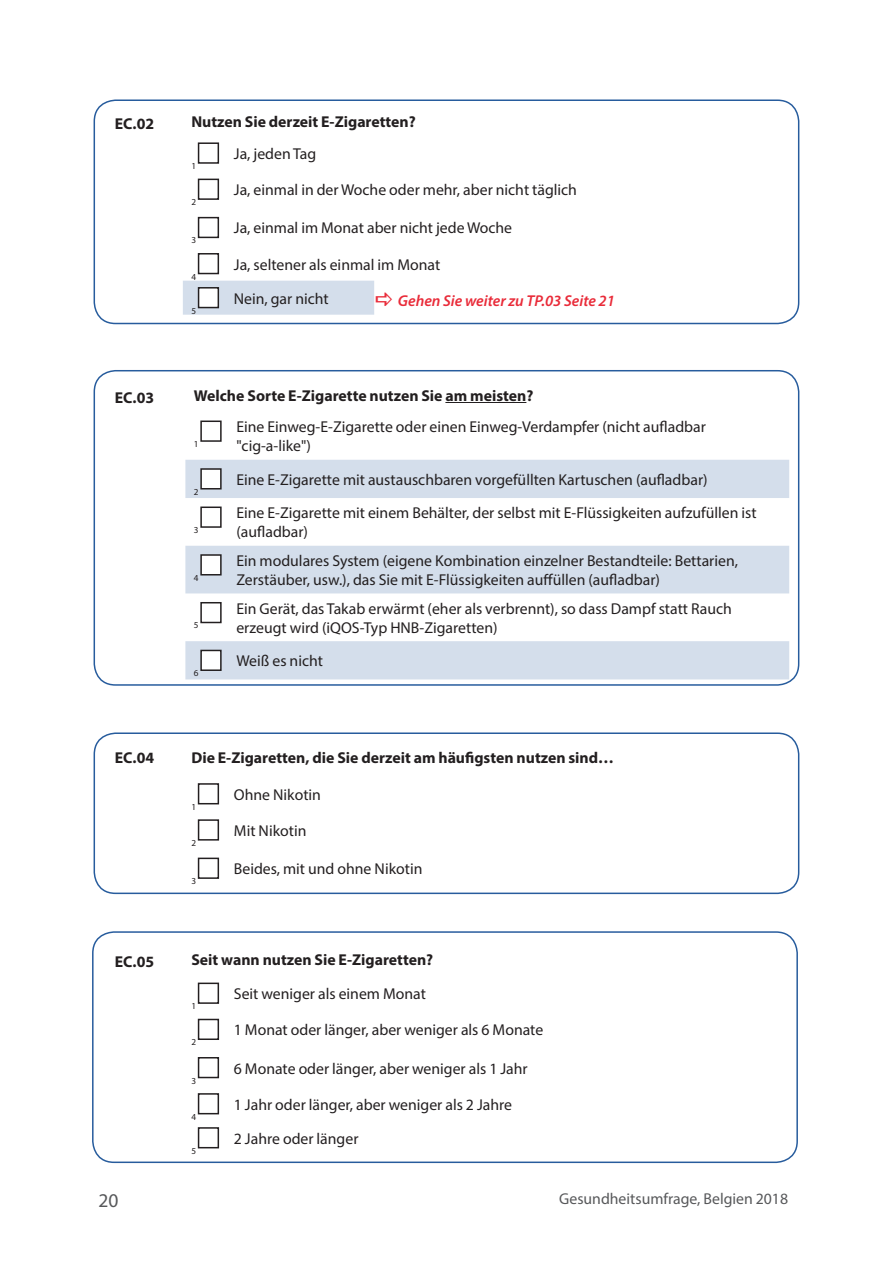
<style>
.page{position:relative;width:893px;height:1263px;background:#fff}
.page>*{position:absolute;margin:0;border:0;box-sizing:border-box;transform-origin:0 0}
.t1{font:19.5px "Myriad Pro";color:#57585a}
.body_nl{font:15.75px/18.9px "Myriad Pro";color:#231f20}
.body_nl_gras{font:700 15.75px "Myriad Pro";color:#231f20}
.t2{font:15.75px "Myriad Pro";color:#57585a}
.body_nl-2{font:italic 600 15.75px "Myriad Pro";color:#e92b39}
.body_nl-3{font:9.15px "Myriad Pro";color:#231f20}
</style>
<div class="page">
<div style="left:198px;top:142px;width:21px;height:22px;border:2px solid #231f20"></div>
<div style="left:198px;top:179px;width:21px;height:21px;border:2px solid #231f20"></div>
<div style="left:198px;top:217px;width:21px;height:21px;border:2px solid #231f20"></div>
<div style="left:198px;top:253px;width:21px;height:21px;border:2px solid #231f20"></div>
<svg style="left:185px;top:460px;width:604px;height:219px;fill:#d4deeb"></svg>
<hr style="left:445px;top:402px;width:81px;height:1px;background:#231f20">
<div style="left:200px;top:420px;width:22px;height:22px;border:2px solid #231f20"></div>
<div style="left:201px;top:469px;width:20px;height:20px;background:#fff"></div>
<div style="left:200px;top:468px;width:22px;height:21px;border:2px solid #231f20"></div>
<div style="left:201px;top:507px;width:20px;height:20px;background:#fff"></div>
<div style="left:200px;top:506px;width:22px;height:22px;border:2px solid #231f20"></div>
<div style="left:201px;top:555px;width:20px;height:20px;background:#fff"></div>
<div style="left:200px;top:554px;width:22px;height:21px;border:2px solid #231f20"></div>
<div style="left:201px;top:603px;width:20px;height:19px;background:#fff"></div>
<div style="left:200px;top:602px;width:22px;height:21px;border:2px solid #231f20"></div>
<div style="left:201px;top:650px;width:20px;height:20px;background:#fff"></div>
<div style="left:200px;top:650px;width:22px;height:21px;border:2px solid #231f20"></div>
<div style="left:198px;top:783px;width:21px;height:21px;border:2px solid #231f20"></div>
<div style="left:198px;top:819px;width:21px;height:21px;border:2px solid #231f20"></div>
<div style="left:198px;top:858px;width:21px;height:21px;border:2px solid #231f20"></div>
<div style="left:198px;top:982px;width:21px;height:22px;border:2px solid #231f20"></div>
<div style="left:198px;top:1019px;width:21px;height:21px;border:2px solid #231f20"></div>
<div style="left:198px;top:1057px;width:21px;height:21px;border:2px solid #231f20"></div>
<div style="left:198px;top:1093px;width:21px;height:21px;border:2px solid #231f20"></div>
<div style="left:198px;top:1127px;width:21px;height:21px;border:2px solid #231f20"></div>
<div style="left:92px;top:931px;width:706px;height:232px;border:2px solid #275c9d;border-radius:21px"></div>
<div style="left:94px;top:370px;width:705px;height:316px;border:2px solid #275c9d;border-radius:21px"></div>
<div style="left:94px;top:732px;width:705px;height:162px;border:2px solid #275c9d;border-radius:21px"></div>
<div style="left:94px;top:99px;width:705px;height:225px;border:2px solid #275c9d;border-radius:21px"></div>
<svg style="left:183px;top:281px;width:191px;height:34px;background:#d3dce8"></svg>
<p class="body_nl_gras" style="left:115px;top:114px;width:41px">EC.02</p>
<p class="body_nl_gras" style="left:191px;top:112px;width:226px">Nutzen Sie derzeit E-Zigaretten?</p>
<p class="body_nl-3" style="left:191px;top:160px;width:6px">1</p>
<p class="body_nl" style="left:234px;top:144px;width:84px">Ja, jeden Tag</p>
<p class="body_nl-3" style="left:191px;top:196px;width:6px">2</p>
<p class="body_nl-3" style="left:191px;top:235px;width:6px">3</p>
<p class="body_nl-3" style="left:191px;top:271px;width:6px">4</p>
<p class="body_nl-3" style="left:191px;top:305px;width:6px">5</p>
<p class="body_nl" style="left:234px;top:180px;width:345px">Ja, einmal in der Woche oder mehr, aber nicht täglich</p>
<p class="body_nl" style="left:234px;top:218px;width:280px">Ja, einmal im Monat aber nicht jede Woche</p>
<p class="body_nl" style="left:234px;top:255px;width:208px">Ja, seltener als einmal im Monat</p>
<p class="body_nl" style="left:234px;top:289px;width:96px">Nein, gar nicht</p>
<p class="body_nl-2" style="left:398px;top:290px;width:219px">Gehen Sie weiter zu TP.03 Seite 21</p>
<p class="body_nl_gras" style="left:115px;top:387px;width:41px">EC.03</p>
<p class="body_nl_gras" style="left:194px;top:385px;width:341px">Welche Sorte E-Zigarette nutzen Sie am meisten?</p>
<p class="body_nl-3" style="left:194px;top:438px;width:6px">1</p>
<p class="body_nl" style="left:236px;top:417px;width:471px">Eine Einweg-E-Zigarette oder einen Einweg-Verdampfer (nicht aufladbar "cig-a-like")</p>
<p class="body_nl-3" style="left:194px;top:486px;width:6px">2</p>
<p class="body_nl-3" style="left:194px;top:524px;width:6px">3</p>
<p class="body_nl-3" style="left:194px;top:572px;width:6px">4</p>
<p class="body_nl-3" style="left:194px;top:620px;width:6px">5</p>
<p class="body_nl-3" style="left:194px;top:667px;width:6px">6</p>
<p class="body_nl" style="left:236px;top:470px;width:473px">Eine E-Zigarette mit austauschbaren vorgefüllten Kartuschen (aufladbar)</p>
<p class="body_nl" style="left:236px;top:503px;width:522px">Eine E-Zigarette mit einem Behälter, der selbst mit E-Flüssigkeiten aufzufüllen ist (aufladbar)</p>
<p class="body_nl" style="left:236px;top:551px;width:503px">Ein modulares System (eigene Kombination einzelner Bestandteile: Bettarien,<br>Zerstäuber, usw.), das Sie mit E-Flüssigkeiten auffüllen (aufladbar)</p>
<p class="body_nl" style="left:236px;top:599px;width:497px">Ein Gerät, das Takab erwärmt (eher als verbrennt), so dass Dampf statt Rauch erzeugt wird (iQOS-Typ HNB-Zigaretten)</p>
<p class="body_nl" style="left:236px;top:651px;width:88px">Weiß es nicht</p>
<p class="body_nl_gras" style="left:115px;top:747px;width:41px">EC.04</p>
<p class="body_nl_gras" style="left:191px;top:747px;width:424px">Die E-Zigaretten, die Sie derzeit am häufigsten nutzen sind…</p>
<p class="body_nl-3" style="left:191px;top:801px;width:6px">1</p>
<p class="body_nl" style="left:234px;top:785px;width:89px">Ohne Nikotin</p>
<p class="body_nl-3" style="left:191px;top:837px;width:6px">2</p>
<p class="body_nl-3" style="left:191px;top:875px;width:6px">3</p>
<p class="body_nl" style="left:234px;top:821px;width:74px">Mit Nikotin</p>
<p class="body_nl" style="left:234px;top:859px;width:190px">Beides, mit und ohne Nikotin</p>
<p class="body_nl_gras" style="left:115px;top:952px;width:41px">EC.05</p>
<p class="body_nl_gras" style="left:191px;top:949px;width:243px">Seit wann nutzen Sie E-Zigaretten?</p>
<p class="body_nl-3" style="left:191px;top:1000px;width:6px">1</p>
<p class="body_nl" style="left:234px;top:984px;width:194px">Seit weniger als einem Monat</p>
<p class="body_nl-3" style="left:191px;top:1036px;width:6px">2</p>
<p class="body_nl-3" style="left:191px;top:1075px;width:6px">3</p>
<p class="body_nl-3" style="left:191px;top:1111px;width:6px">4</p>
<p class="body_nl-3" style="left:191px;top:1145px;width:6px">5</p>
<p class="body_nl" style="left:234px;top:1020px;width:311px">1 Monat oder länger, aber weniger als 6 Monate</p>
<p class="body_nl" style="left:234px;top:1058px;width:295px">6 Monate oder länger, aber weniger als 1 Jahr</p>
<p class="body_nl" style="left:234px;top:1095px;width:280px">1 Jahr oder länger, aber weniger als 2 Jahre</p>
<p class="body_nl" style="left:234px;top:1129px;width:126px">2 Jahre oder länger</p>
<p class="t1" style="left:98px;top:1189px;width:22px">20</p>
<p class="t2" style="left:559px;top:1189px;width:230px">Gesundheitsumfrage, Belgien 2018</p>
</div>
